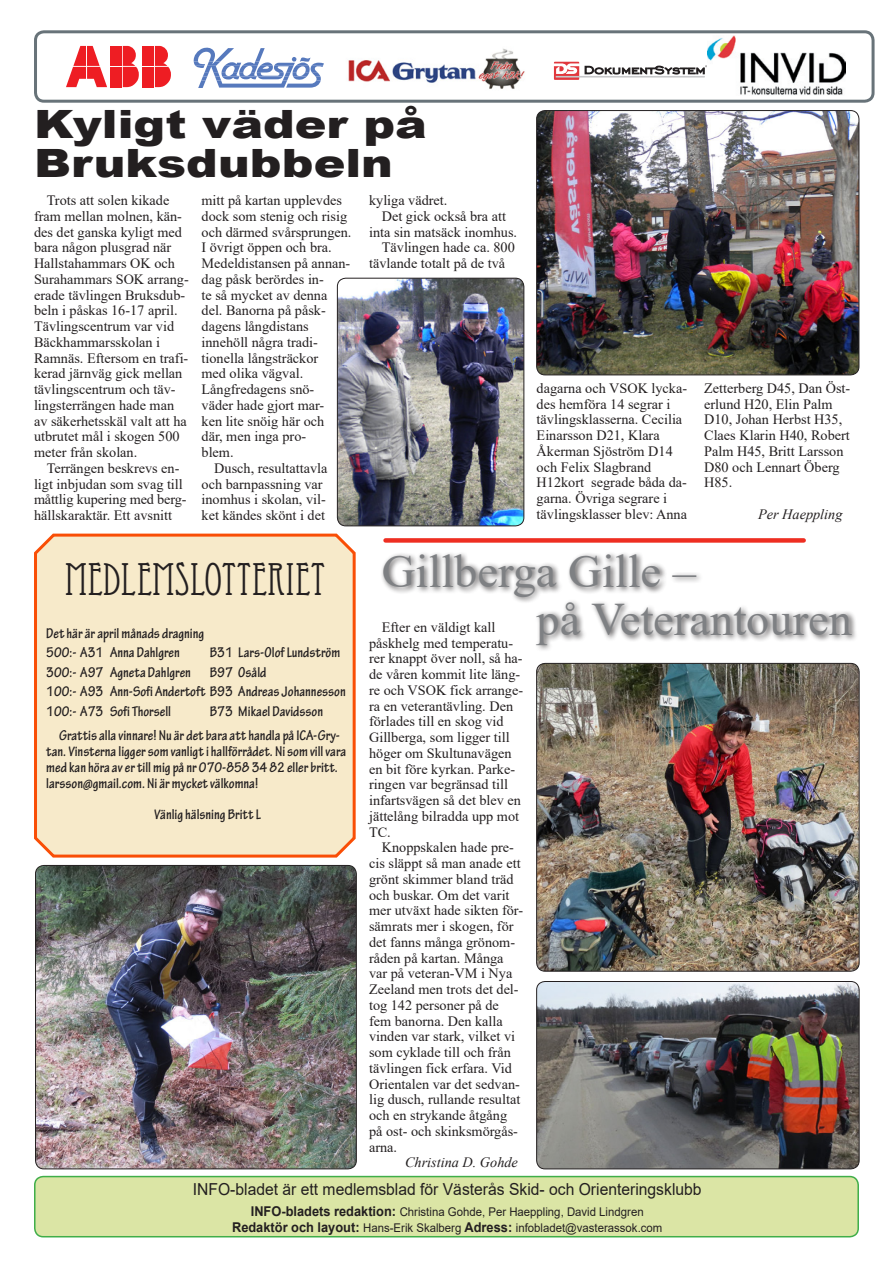
<style>
.page{position:relative;width:893px;height:1263px;background:#fff}
.page>*{position:absolute;margin:0;border:0;box-sizing:border-box;transform-origin:0 0}
.t1{font:46.5px/47.7px "Times New Roman";color:#7e8083}
.t2{font:45px "Eccentric Std";color:#231f20}
.t3{font:900 39px/39px "Arial";color:#231f20;scale:1.22 1}
.t4{font:16.5px "Arial";color:#231f20;scale:.95 1}
.t5{font:700 condensed 15px/19.5px "Tekton Pro";color:#231f20}
.t6{font:14.25px/15.8px "Times New Roman";color:#231f20}
.t7{font:italic 14.25px "Times New Roman";color:#231f20}
.t8{font:12px/16.2px "Arial";color:#231f20;text-align:center;scale:.95 1}
.s1{font-weight:700;font-size:13.5px}
</style>
<div class="page">
<div style="left:34px;top:30px;width:840px;height:73px;border:3px solid #687379;border-radius:9px"></div>
<svg style="left:66px;top:46px;width:41px;height:41px"></svg>
<div style="left:110px;top:46px;width:12px;height:20px;background:#ee1d23"></div>
<div style="left:110px;top:67px;width:12px;height:20px;background:#ee1d23"></div>
<svg style="left:123px;top:46px;width:16px;height:41px"></svg>
<div style="left:142px;top:46px;width:12px;height:20px;background:#ee1d23"></div>
<div style="left:142px;top:67px;width:12px;height:20px;background:#ee1d23"></div>
<svg style="left:155px;top:46px;width:16px;height:41px"></svg>
<svg style="left:554px;top:62px;width:25px;height:18px"></svg>
<svg style="left:585px;top:65px;width:122px;height:9px"></svg>
<hr style="left:556px;top:76px;width:148px;height:1px;background:#c7c8ca">
<svg style="left:194px;top:48px;width:130px;height:40px"></svg>
<img style="left:707px;top:35px;width:139px;height:60px">
<img style="left:348px;top:48px;width:177px;height:41px">
<div style="left:35px;top:1176px;width:823px;height:61px;background:#dbe5a5;border-radius:9px"></div>
<div style="left:34px;top:1176px;width:825px;height:61px;border:2px solid #40ae49;border-radius:9px"></div>
<div style="left:34px;top:533px;width:322px;height:325px;background:#f7eaca"></div>
<img style="left:337px;top:278px;width:187px;height:248px">
<div style="left:337px;top:278px;width:187px;height:248px;border:1px solid #231f20;border-radius:9px"></div>
<img style="left:537px;top:111px;width:322px;height:264px">
<div style="left:536px;top:110px;width:323px;height:265px;border:1px solid #231f20;border-radius:9px"></div>
<div style="left:386px;top:538px;width:418px;height:5px;background:#ee2e22"></div>
<div style="left:380px;top:551px;width:323px;height:53px;background:#231f20;opacity:.75"></div>
<div style="left:533px;top:599px;width:325px;height:53px;background:#231f20;opacity:.75"></div>
<img style="left:537px;top:981px;width:322px;height:188px">
<div style="left:536px;top:981px;width:323px;height:188px;border:1px solid #231f20;border-radius:9px"></div>
<img style="left:537px;top:663px;width:322px;height:308px">
<div style="left:536px;top:663px;width:323px;height:308px;border:1px solid #231f20;border-radius:9px"></div>
<img style="left:36px;top:865px;width:320px;height:304px">
<div style="left:35px;top:865px;width:322px;height:304px;border:1px solid #231f20;border-radius:9px"></div>
<h3 class="t3" style="left:34px;top:104px;width:324px">Kyligt väder på<br>Bruksdubbeln</h3>
<p class="t6" style="left:202px;top:192px;width:142px">mitt på kartan upplevdes</p>
<p class="t6" style="left:202px;top:208px;width:147px">dock som stenig och risig</p>
<p class="t6" style="left:202px;top:224px;width:151px">och därmed svårsprungen.</p>
<p class="t6" style="left:202px;top:239px;width:132px">I övrigt öppen och bra.</p>
<p class="t6" style="left:202px;top:255px;width:150px">Medeldistansen på annan-</p>
<p class="t6" style="left:202px;top:271px;width:124px">dag påsk berördes in-</p>
<p class="t6" style="left:202px;top:286px;width:127px">te så mycket av denna</p>
<p class="t6" style="left:202px;top:302px;width:126px">del. Banorna på påsk-</p>
<p class="t6" style="left:202px;top:318px;width:109px">dagens långdistans</p>
<p class="t6" style="left:202px;top:334px;width:118px">innehöll några tradi-</p>
<p class="t6" style="left:202px;top:349px;width:118px">tionella långsträckor</p>
<p class="t6" style="left:202px;top:365px;width:103px">med olika vägval.</p>
<p class="t6" style="left:202px;top:381px;width:114px">Långfredagens snö-</p>
<p class="t6" style="left:202px;top:397px;width:124px">väder hade gjort mar-</p>
<p class="t6" style="left:202px;top:412px;width:124px">ken lite snöig här och</p>
<p class="t6" style="left:202px;top:428px;width:106px">där, men inga pro-</p>
<p class="t6" style="left:202px;top:444px;width:34px">blem.</p>
<p class="t6" style="left:214px;top:460px;width:115px">Dusch, resultattavla</p>
<p class="t6" style="left:202px;top:475px;width:123px">och barnpassning var</p>
<p class="t6" style="left:202px;top:491px;width:126px">inomhus i skolan, vil-</p>
<p class="t6" style="left:202px;top:507px;width:125px">ket kändes skönt i det</p>
<p class="t6" style="left:369px;top:192px;width:80px">kyliga vädret.</p>
<p class="t6" style="left:382px;top:208px;width:126px">Det gick också bra att</p>
<p class="t6" style="left:369px;top:223px;width:150px">inta sin matsäck inomhus.</p>
<p class="t6" style="left:382px;top:239px;width:134px">Tävlingen hade ca. 800</p>
<p class="t6" style="left:369px;top:255px;width:138px">tävlande totalt på de två</p>
<p class="t6" style="left:34px;top:192px;width:156px;text-indent:13px">Trots att solen kikade fram mellan molnen, kän&shy;des det ganska kyligt med bara någon plusgrad när<br>Hallstahammars OK och<br>Surahammars SOK arrang&shy;erade tävlingen Bruksdub&shy;beln i påskas 16-17 april.<br>Tävlingscentrum var vid<br>Bäckhammarsskolan i<br>Ramnäs. Eftersom en trafi&shy;kerad järnväg gick mellan tävlingscentrum och täv&shy;lingsterrängen hade man av säkerhetsskäl valt att ha utbrutet mål i skogen 500 meter från skolan.</p>
<p class="t6" style="left:34px;top:460px;width:154px;text-indent:13px">Terrängen beskrevs en&shy;ligt inbjudan som svag till måttlig kupering med berg&shy;hällskaraktär. Ett avsnitt</p>
<p class="t6" style="left:537px;top:380px;width:152px">dagarna och VSOK lycka&shy;des hemföra 14 segrar i tävlingsklasserna. Cecilia<br>Einarsson D21, Klara<br>Åkerman Sjöström D14 och Felix Slagbrand<br>H12kort segrade båda da&shy;garna. Övriga segrare i tävlingsklasser blev: Anna</p>
<p class="t6" style="left:704px;top:380px;width:148px">Zetterberg D45, Dan Öst&shy;erlund H20, Elin Palm<br>D10, Johan Herbst H35,<br>Claes Klarin H40, Robert<br>Palm H45, Britt Larsson<br>D80 och Lennart Öberg<br>H85.</p>
<p class="t7" style="left:758px;top:504px;width:86px">Per Haeppling</p>
<h2 class="t2" style="left:65px;top:554px;width:262px">MEDLEMSLOTTERIET</h2>
<p class="t5" style="left:46px;top:623px;width:159px">Det här är april månads dragning<br>500:- A31 Anna Dahlgren</p>
<p class="t5" style="left:210px;top:643px;width:132px">B31 Lars-Olof Lundström</p>
<p class="t5" style="left:46px;top:662px;width:146px">300:- A97 Agneta Dahlgren</p>
<p class="t5" style="left:46px;top:662px;width:301px;text-indent:164px">B97 Osåld<br>100:- A93 Ann-Sofi Andertoft B93 Andreas Johannesson<br>100:- A73 Sofi Thorsell</p>
<p class="t5" style="left:59px;top:699px;width:283px;line-height:24.8px;text-indent:151px">B73 Mikael Davidsson<br>Grattis alla vinnare! Nu är det bara att handla på ICA-Gry-</p>
<p class="t5" style="left:46px;top:744px;width:301px;line-height:15.8px">tan. Vinsterna ligger som vanligt i hallförrådet. Ni som vill vara med kan höra av er till mig på nr 070-858 34 82 eller britt. larsson@gmail.com. Ni är mycket välkomna!</p>
<p class="t5" style="left:154px;top:805px;width:108px">Vänlig hälsning Britt L</p>
<h1 class="t1" style="left:537px;top:546px;width:317px;text-indent:-155px">Gillberga Gille –<br>på Veterantouren</h1>
<p class="t6" style="left:369px;top:619px;width:156px;text-indent:13px">Efter en väldigt kall påskhelg med temperatu&shy;rer knappt över noll, så ha&shy;de våren kommit lite läng&shy;re och VSOK fick arrange&shy;ra en veterantävling. Den förlades till en skog vid<br>Gillberga, som ligger till höger om Skultunavägen en bit före kyrkan. Parke&shy;ringen var begränsad till infartsvägen så det blev en jättelång bilradda upp mot<br>TC.</p>
<p class="t6" style="left:369px;top:839px;width:156px;text-indent:13px">Knoppskalen hade pre&shy;cis släppt så man anade ett grönt skimmer bland träd och buskar. Om det varit mer utväxt hade sikten för&shy;sämrats mer i skogen, för det fanns många grönom&shy;råden på kartan. Många var på veteran-VM i Nya<br>Zeeland men trots det del&shy;tog 142 personer på de fem banorna. Den kalla vinden var stark, vilket vi som cyklade till och från tävlingen fick erfara. Vid<br>Orientalen var det sedvan&shy;lig dusch, rullande resultat och en strykande åtgång på ost- och skinksmörgås&shy;arna.</p>
<p class="t7" style="left:405px;top:1153px;width:114px">Christina D. Gohde</p>
<p class="t4" style="left:193px;top:1178px;width:537px">INFO-bladet är ett medlemsblad för Västerås Skid- och Orienteringsklubb</p>
<p class="t8" style="left:232px;top:1203px;width:454px"><span class="s1">INFO-bladets redaktion:</span> Christina Gohde, Per Haeppling, David Lindgren<br><span class="s1">Redaktör och layout:</span> Hans-Erik Skalberg <span class="s1">Adress:</span> infobladet@vasterassok.com</p>
</div>
